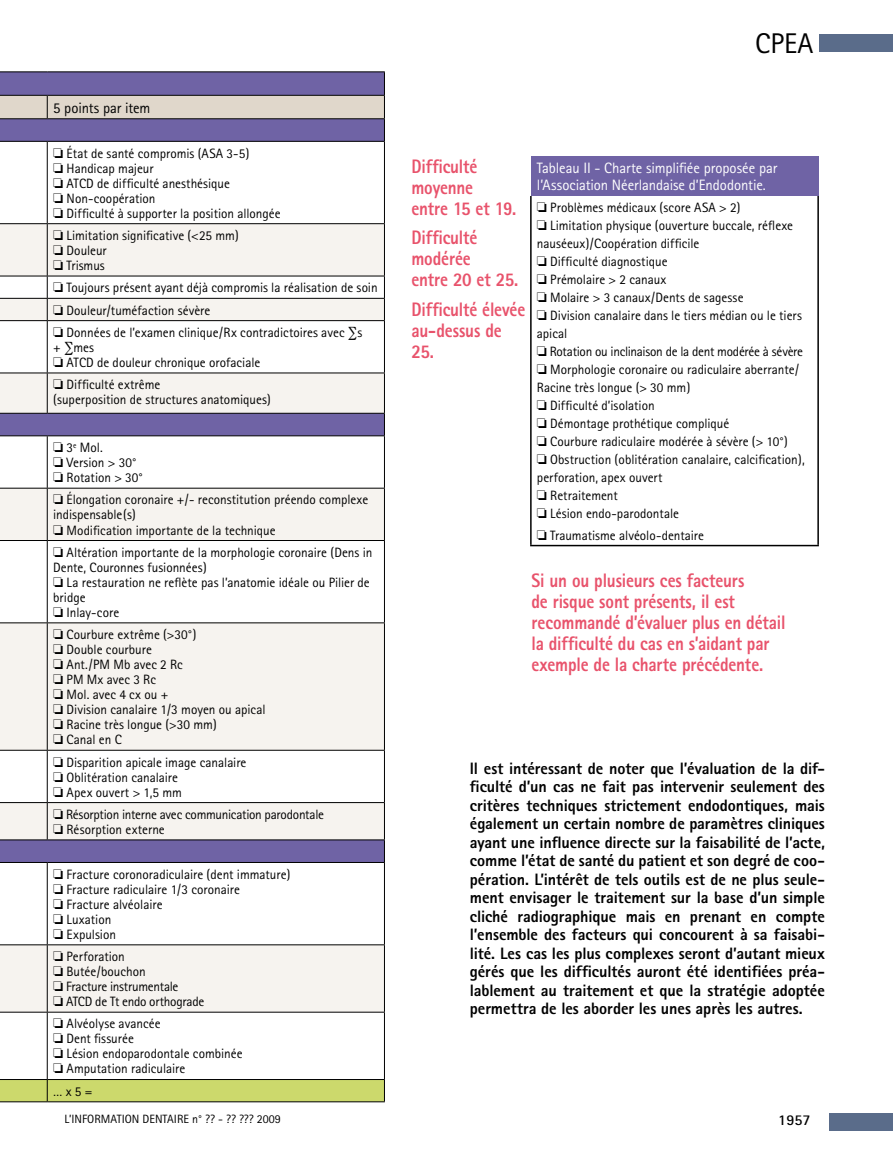
<style>
.page{position:relative;width:893px;height:1149px;background:#fff}
.page>*{position:absolute;margin:0;border:0;box-sizing:border-box;transform-origin:0 0}
.t1{font:28.5px "Rotis Sans Serif";color:#000}
.t2{font:800 19.5px/21px "Rotis Sans Serif";letter-spacing:-.01em;color:#e8526b;scale:.88 1}
.t3{font:800 16.5px/18.5px "Rotis Sans Serif";color:#000;text-align:justify}
.t4{font:15px/16.5px "Rotis Sans Serif";letter-spacing:-.005em;color:#fff}
.t5{font:15px "Rotis Sans Serif";letter-spacing:-.01em;color:#000}
.t6{font:700 15px "Rotis Sans Serif";color:#000}
.t7{font:13.5px/15px "Rotis Sans Serif";color:#000}
.t8{font:13.5px/15px "Rotis Sans Serif";letter-spacing:-.02em;color:#000}
.t9{font:12px "Rotis Sans Serif";color:#000}
</style>
<div class="page">
<div style="left:819px;top:34px;width:74px;height:17px;background:#5a6c8a"></div>
<div style="left:830px;top:1113px;width:63px;height:17px;background:#5a6c8a"></div>
<div style="left:531px;top:156px;width:287px;height:40px;background:#6f63a5"></div>
<hr style="left:530px;top:196px;width:2px;height:348px;background:#000">
<hr style="left:817px;top:196px;width:2px;height:348px;background:#000">
<hr style="left:530px;top:544px;width:289px;height:2px;background:#000">
<svg style="left:0;top:224px;width:384px;height:787px;fill:#f6f3ef"></svg>
<svg style="left:0;top:414px;width:384px;height:447px;fill:#f6f3ef"></svg>
<hr style="left:0;top:71px;width:47px;height:1px;background:#000">
<hr style="left:47px;top:71px;width:338px;height:1px;background:#000">
<svg style="left:0;top:72px;width:385px;height:69px;background:#8f84aa"></svg>
<hr style="left:0;top:141px;width:47px;height:1px;background:#000">
<hr style="left:47px;top:141px;width:338px;height:1px;background:#000">
<hr style="left:47px;top:142px;width:1px;height:81px;background:#000">
<hr style="left:384px;top:142px;width:1px;height:81px;background:#000">
<hr style="left:0;top:223px;width:47px;height:1px;background:#000">
<hr style="left:47px;top:223px;width:338px;height:1px;background:#000">
<hr style="left:47px;top:224px;width:1px;height:51px;background:#000">
<hr style="left:384px;top:224px;width:1px;height:51px;background:#000">
<hr style="left:0;top:275px;width:47px;height:1px;background:#000">
<hr style="left:47px;top:275px;width:338px;height:1px;background:#000">
<hr style="left:0;top:298px;width:47px;height:1px;background:#000">
<hr style="left:47px;top:298px;width:338px;height:1px;background:#000">
<svg style="left:47px;top:276px;width:1px;height:44px"></svg>
<svg style="left:384px;top:276px;width:1px;height:44px"></svg>
<hr style="left:0;top:320px;width:47px;height:1px;background:#000">
<hr style="left:47px;top:320px;width:338px;height:1px;background:#000">
<hr style="left:47px;top:321px;width:1px;height:51px;background:#000">
<hr style="left:384px;top:321px;width:1px;height:51px;background:#000">
<hr style="left:0;top:372px;width:47px;height:1px;background:#000">
<hr style="left:47px;top:372px;width:338px;height:1px;background:#000">
<hr style="left:47px;top:373px;width:1px;height:40px;background:#000">
<hr style="left:384px;top:373px;width:1px;height:40px;background:#000">
<hr style="left:0;top:413px;width:47px;height:1px;background:#000">
<hr style="left:47px;top:413px;width:338px;height:1px;background:#000">
<svg style="left:384px;top:413px;width:1px;height:22px"></svg>
<hr style="left:0;top:435px;width:47px;height:1px;background:#000">
<hr style="left:47px;top:435px;width:338px;height:1px;background:#000">
<hr style="left:47px;top:436px;width:1px;height:51px;background:#000">
<hr style="left:384px;top:436px;width:1px;height:51px;background:#000">
<hr style="left:0;top:487px;width:47px;height:1px;background:#000">
<hr style="left:47px;top:487px;width:338px;height:1px;background:#000">
<hr style="left:47px;top:488px;width:1px;height:52px;background:#000">
<hr style="left:384px;top:488px;width:1px;height:52px;background:#000">
<hr style="left:0;top:540px;width:47px;height:1px;background:#000">
<hr style="left:47px;top:540px;width:338px;height:1px;background:#000">
<hr style="left:47px;top:540px;width:1px;height:82px;background:#000">
<hr style="left:384px;top:540px;width:1px;height:82px;background:#000">
<hr style="left:0;top:622px;width:47px;height:1px;background:#000">
<hr style="left:47px;top:622px;width:338px;height:1px;background:#000">
<hr style="left:47px;top:623px;width:1px;height:126px;background:#000">
<hr style="left:384px;top:623px;width:1px;height:126px;background:#000">
<hr style="left:0;top:749px;width:47px;height:1px;background:#000">
<hr style="left:47px;top:749px;width:338px;height:1px;background:#000">
<hr style="left:47px;top:750px;width:1px;height:52px;background:#000">
<hr style="left:384px;top:750px;width:1px;height:52px;background:#000">
<hr style="left:0;top:802px;width:47px;height:1px;background:#000">
<hr style="left:47px;top:802px;width:338px;height:1px;background:#000">
<hr style="left:47px;top:802px;width:1px;height:37px;background:#000">
<hr style="left:384px;top:802px;width:1px;height:37px;background:#000">
<hr style="left:0;top:839px;width:47px;height:1px;background:#000">
<hr style="left:47px;top:839px;width:338px;height:1px;background:#000">
<svg style="left:384px;top:840px;width:1px;height:21px"></svg>
<hr style="left:0;top:861px;width:47px;height:1px;background:#000">
<hr style="left:47px;top:861px;width:338px;height:1px;background:#000">
<hr style="left:47px;top:862px;width:1px;height:82px;background:#000">
<hr style="left:384px;top:862px;width:1px;height:82px;background:#000">
<hr style="left:0;top:944px;width:47px;height:1px;background:#000">
<hr style="left:47px;top:944px;width:338px;height:1px;background:#000">
<hr style="left:47px;top:944px;width:1px;height:67px;background:#000">
<hr style="left:384px;top:944px;width:1px;height:67px;background:#000">
<hr style="left:0;top:1011px;width:47px;height:1px;background:#000">
<hr style="left:47px;top:1011px;width:338px;height:1px;background:#000">
<hr style="left:47px;top:1012px;width:1px;height:66px;background:#000">
<hr style="left:384px;top:1012px;width:1px;height:66px;background:#000">
<hr style="left:0;top:1078px;width:47px;height:1px;background:#000">
<hr style="left:47px;top:1078px;width:338px;height:1px;background:#000">
<div style="left:0;top:1079px;width:385px;height:22px;background:#ccd96c"></div>
<hr style="left:0;top:1101px;width:47px;height:1px;background:#000">
<hr style="left:47px;top:1101px;width:338px;height:1px;background:#000">
<p class="t5" style="left:53px;top:99px;width:99px">5 points par item</p>
<p class="t7" style="left:53px;top:145px;width:229px">❏ État de santé compromis (ASA 3-5)<br>❏ Handicap majeur<br>❏ ATCD de difficulté anesthésique<br>❏ Non-coopération<br>❏ Difficulté à supporter la position allongée</p>
<p class="t7" style="left:53px;top:228px;width:187px">❏ Limitation significative (&lt;25 mm) ❏ Douleur<br>❏ Trismus</p>
<p class="t7" style="left:53px;top:276px;width:326px;line-height:22.4px">❏ Toujours présent ayant déjà compromis la réalisation de soin ❏ Douleur/tuméfaction sévère<br>❏ Données de l’examen clinique/Rx contradictoires avec ∑s</p>
<p class="t7" style="left:53px;top:339px;width:209px">+ ∑mes<br>❏ ATCD de douleur chronique orofaciale</p>
<p class="t7" style="left:53px;top:377px;width:219px">❏ Difficulté extrême<br>(superposition de structures anatomiques)</p>
<p class="t7" style="left:53px;top:440px;width:91px">❏ 3<sup>e</sup> Mol.<br>❏ Version &gt; 30° ❏ Rotation &gt; 30°</p>
<p class="t7" style="left:53px;top:492px;width:316px">❏ Élongation coronaire +/- reconstitution préendo complexe indispensable(s)<br>❏ Modification importante de la technique</p>
<p class="t7" style="left:53px;top:544px;width:321px">❏ Altération importante de la morphologie coronaire (Dens in Dente, Couronnes fusionnées)<br>❏ La restauration ne reflète pas l’anatomie idéale ou Pilier de bridge<br>❏ Inlay-core</p>
<p class="t7" style="left:53px;top:626px;width:214px">❏ Courbure extrême (&gt;30°)<br>❏ Double courbure<br>❏ Ant./PM Mb avec 2 Rc<br>❏ PM Mx avec 3 Rc<br>❏ Mol. avec 4 cx ou +<br>❏ Division canalaire 1/3 moyen ou apical ❏ Racine très longue (&gt;30 mm)<br>❏ Canal en C</p>
<p class="t7" style="left:53px;top:754px;width:195px">❏ Disparition apicale image canalaire ❏ Oblitération canalaire<br>❏ Apex ouvert &gt; 1,5 mm</p>
<p class="t8" style="left:53px;top:806px;width:272px">❏ Résorption interne avec communication parodontale ❏ Résorption externe</p>
<p class="t7" style="left:53px;top:866px;width:239px">❏ Fracture coronoradiculaire (dent immature) ❏ Fracture radiculaire 1/3 coronaire<br>❏ Fracture alvéolaire<br>❏ Luxation<br>❏ Expulsion</p>
<p class="t7" style="left:53px;top:948px;width:153px">❏ Perforation<br>❏ Butée/bouchon<br>❏ Fracture instrumentale<br>❏ ATCD de Tt endo orthograde</p>
<p class="t7" style="left:53px;top:1015px;width:191px">❏ Alvéolyse avancée<br>❏ Dent fissurée<br>❏ Lésion endoparodontale combinée ❏ Amputation radiculaire</p>
<p class="t7" style="left:53px;top:1083px;width:41px">… x 5 =</p>
<h1 class="t1" style="left:755px;top:26px;width:60px">CPEA</h1>
<h2 class="t2" style="left:411px;top:155px;width:121px">Difficulté moyenne<br>entre 15 et 19.</h2>
<h2 class="t2" style="left:411px;top:227px;width:123px">Difficulté modérée<br>entre 20 et 25.</h2>
<h2 class="t2" style="left:411px;top:298px;width:131px">Difficulté élevée au-dessus de<br>25.</h2>
<p class="t4" style="left:537px;top:160px;width:242px">Tableau II - Charte simplifiée proposée par l’Association Néerlandaise d’Endodontie.</p>
<p class="t7" style="left:537px;top:198px;width:270px;line-height:18px">❏ Problèmes médicaux (score ASA &gt; 2)<br>❏ Limitation physique (ouverture buccale, réflexe nauséeux)/Coopération difficile<br>❏ Difficulté diagnostique<br>❏ Prémolaire &gt; 2 canaux<br>❏ Molaire &gt; 3 canaux/Dents de sagesse<br>❏ Division canalaire dans le tiers médian ou le tiers apical<br>❏ Rotation ou inclinaison de la dent modérée à sévère ❏ Morphologie coronaire ou radiculaire aberrante/ Racine très longue (&gt; 30 mm)<br>❏ Difficulté d’isolation<br>❏ Démontage prothétique compliqué<br>❏ Courbure radiculaire modérée à sévère (&gt; 10°)<br>❏ Obstruction (oblitération canalaire, calcification), perforation, apex ouvert<br>❏ Retraitement<br>❏ Lésion endo-parodontale</p>
<p class="t7" style="left:537px;top:527px;width:169px">❏ Traumatisme alvéolo-dentaire</p>
<h2 class="t2" style="left:531px;top:569px;width:290px">Si un ou plusieurs ces facteurs<br>de risque sont présents, il est recommandé d’évaluer plus en détail la difficulté du cas en s’aidant par exemple de la charte précédente.</h2>
<p class="t3" style="left:470px;top:758px;width:357px">Il est intéressant de noter que l’évaluation de la dif&shy;ficulté d’un cas ne fait pas intervenir seulement des critères techniques strictement endodontiques, mais également un certain nombre de paramètres cliniques ayant une influence directe sur la faisabilité de l’acte, comme l’état de santé du patient et son degré de coo&shy;pération. L’intérêt de tels outils est de ne plus seule&shy;ment envisager le traitement sur la base d’un simple cliché radiographique mais en prenant en compte l’ensemble des facteurs qui concourent à sa faisabi&shy;lité. Les cas les plus complexes seront d’autant mieux gérés que les difficultés auront été identifiées préa&shy;lablement au traitement et que la stratégie adoptée permettra de les aborder les unes après les autres.</p>
<p class="t9" style="left:65px;top:1111px;width:218px">L’INFORMATION DENTAIRE n° ?? - ?? ??? 2009</p>
<p class="t6" style="left:778px;top:1110px;width:34px">1957</p>
</div>
